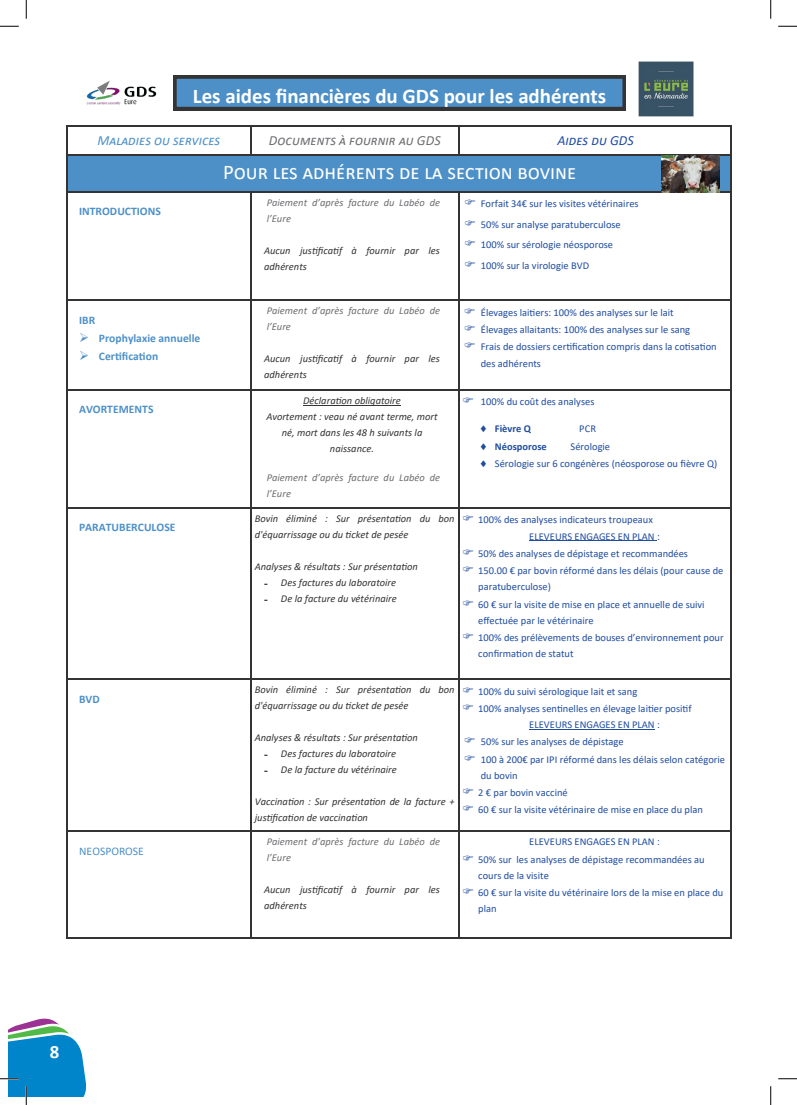
<style>
.page{position:relative;width:797px;height:1105px;background:#fff}
.page>*{position:absolute;margin:0;border:0;box-sizing:border-box;transform-origin:0 0}
.t1{font:700 21px "Calibri";color:#fff}
.t2{font:20.88px "Calibri";color:#fff}
.t3{font:700 18.75px "Calibri";color:#fff}
.t4{font:italic 14px "Calibri";color:#6d6e71}
.t5{font:italic 14px "Calibri";color:#4d90c8}
.t6{font:italic 14px "Calibri";color:#204da0}
.t7{font:700 11.62px "Calibri";color:#4d90c8}
.t8{font:11.62px "Calibri";color:#4d90c8}
.t9{font:10.5px/17.2px "Calibri";color:#204da0}
.t10{font:italic 10.5px/16px "Calibri";letter-spacing:-.005em;color:#353435}
.t11{font:italic 10.5px/16px "Calibri";color:#6d6e71}
.t12{font:700 10.5px "Calibri";color:#204da0}
.s1{font-family:"Latin Wide";font-style:normal;font-size:7px}
</style>
<div class="page">
<svg style="left:173px;top:75px;width:453px;height:35px;background:#477ca8"></svg>
<div style="left:66px;top:155px;width:665px;height:37px;background:#4d90c8"></div>
<hr style="left:303px;top:405px;width:98px;height:1px;background:#353435">
<hr style="left:529px;top:541px;width:128px;height:1px;background:#204da0">
<hr style="left:529px;top:729px;width:125px;height:1px;background:#204da0">
<hr style="left:66px;top:125px;width:2px;height:30px;background:#353435">
<svg style="left:250px;top:126px;width:1px;height:28px"></svg>
<svg style="left:458px;top:126px;width:1px;height:28px"></svg>
<hr style="left:730px;top:125px;width:1px;height:30px;background:#353435">
<hr style="left:66px;top:155px;width:2px;height:37px;background:#353435">
<hr style="left:730px;top:155px;width:1px;height:37px;background:#353435">
<hr style="left:66px;top:192px;width:2px;height:745px;background:#353435">
<hr style="left:250px;top:192px;width:1px;height:487px;background:#353435">
<hr style="left:458px;top:192px;width:1px;height:487px;background:#353435">
<hr style="left:730px;top:192px;width:1px;height:745px;background:#353435">
<hr style="left:250px;top:680px;width:1px;height:257px;background:#353435">
<hr style="left:458px;top:680px;width:1px;height:257px;background:#353435">
<hr style="left:66px;top:125px;width:185px;height:1px;background:#353435">
<hr style="left:68px;top:154px;width:662px;height:2px;background:#353435">
<hr style="left:251px;top:125px;width:207px;height:1px;background:#353435">
<hr style="left:458px;top:125px;width:273px;height:1px;background:#353435">
<hr style="left:68px;top:191px;width:662px;height:2px;background:#353435">
<hr style="left:68px;top:300px;width:183px;height:1px;background:#353435">
<hr style="left:251px;top:300px;width:207px;height:1px;background:#353435">
<hr style="left:458px;top:300px;width:272px;height:1px;background:#353435">
<hr style="left:68px;top:389px;width:183px;height:2px;background:#353435">
<hr style="left:251px;top:389px;width:207px;height:2px;background:#353435">
<hr style="left:458px;top:389px;width:272px;height:2px;background:#353435">
<hr style="left:68px;top:507px;width:183px;height:2px;background:#353435">
<hr style="left:251px;top:507px;width:207px;height:2px;background:#353435">
<hr style="left:458px;top:507px;width:272px;height:2px;background:#353435">
<hr style="left:68px;top:679px;width:183px;height:1px;background:#353435">
<hr style="left:251px;top:679px;width:207px;height:1px;background:#353435">
<hr style="left:458px;top:679px;width:272px;height:1px;background:#353435">
<hr style="left:68px;top:831px;width:183px;height:1px;background:#353435">
<hr style="left:251px;top:831px;width:207px;height:1px;background:#353435">
<hr style="left:458px;top:831px;width:272px;height:1px;background:#353435">
<hr style="left:66px;top:937px;width:185px;height:1px;background:#353435">
<hr style="left:251px;top:937px;width:207px;height:1px;background:#353435">
<hr style="left:458px;top:937px;width:273px;height:1px;background:#353435">
<img style="left:662px;top:156px;width:57px;height:36px">
<img style="left:639px;top:62px;width:54px;height:55px">
<img style="left:86px;top:80px;width:71px;height:25px">
<svg style="left:0;top:25px;width:19px;height:2px"></svg>
<svg style="left:778px;top:25px;width:19px;height:2px"></svg>
<svg style="left:778px;top:1078px;width:19px;height:1px"></svg>
<svg style="left:25px;top:0;width:2px;height:19px"></svg>
<svg style="left:0;top:1018px;width:87px;height:87px"></svg>
<svg style="left:770px;top:0;width:1px;height:19px"></svg>
<svg style="left:770px;top:1086px;width:1px;height:19px"></svg>
<h1 class="t1" style="left:193px;top:81px;width:415px">Les aides financières du GDS pour les adhérents</h1>
<h3 class="t5" style="left:97px;top:131px;width:124px">Maladies ou services</h3>
<h3 class="t4" style="left:269px;top:131px;width:173px">Documents à fournir au GDS</h3>
<h3 class="t6" style="left:557px;top:131px;width:78px">Aides du GDS</h3>
<h2 class="t2" style="left:223px;top:158px;width:355px">Pour les adhérents de la section bovine</h2>
<p class="t7" style="left:79px;top:203px;width:83px">INTRODUCTIONS</p>
<p class="t11" style="left:267px;top:194px;width:175px">Paiement d’après facture du Labéo de l’Eure</p>
<p class="t10" style="left:264px;top:242px;width:177px">Aucun justificatif à fournir par les adhérents</p>
<p class="t9" style="left:481px;top:193px;width:159px;line-height:20.6px">Forfait 34€ sur les visites vétérinaires<br>50% sur analyse paratuberculose<br>100% sur sérologie néosporose<br>100% sur la virologie BVD</p>
<p class="t7" style="left:79px;top:312px;width:18px">IBR</p>
<p class="t7" style="left:79px;top:330px;width:123px">➢ Prophylaxie annuelle</p>
<p class="t7" style="left:79px;top:348px;width:81px">➢ Certification</p>
<p class="t11" style="left:267px;top:302px;width:175px">Paiement d’après facture du Labéo de l’Eure</p>
<p class="t10" style="left:264px;top:350px;width:177px">Aucun justificatif à fournir par les adhérents</p>
<p class="t7" style="left:79px;top:401px;width:76px">AVORTEMENTS</p>
<p class="t10" style="left:266px;top:392px;width:173px;text-align:center">Déclaration obligatoire<br>Avortement : veau né avant terme, mort né, mort dans les 48 h suivants la naissance.</p>
<p class="t11" style="left:267px;top:469px;width:175px">Paiement d’après facture du Labéo de l’Eure</p>
<p class="t7" style="left:79px;top:519px;width:98px">PARATUBERCULOSE</p>
<p class="t10" style="left:255px;top:510px;width:201px">Bovin éliminé : Sur présentation du bon d'équarrissage ou du ticket de pesée</p>
<p class="t10" style="left:255px;top:558px;width:165px">Analyses &amp; résultats : Sur présentation</p>
<p class="t10" style="left:264px;top:574px;width:133px"><span class="s1">-</span> Des factures du laboratoire</p>
<p class="t10" style="left:264px;top:590px;width:134px"><span class="s1">-</span> De la facture du vétérinaire</p>
<p class="t7" style="left:79px;top:690px;width:22px">BVD</p>
<p class="t10" style="left:255px;top:681px;width:201px">Bovin éliminé : Sur présentation du bon d'équarrissage ou du ticket de pesée</p>
<p class="t10" style="left:255px;top:729px;width:165px">Analyses &amp; résultats : Sur présentation</p>
<p class="t10" style="left:264px;top:745px;width:133px"><span class="s1">-</span> Des factures du laboratoire</p>
<p class="t10" style="left:264px;top:761px;width:134px"><span class="s1">-</span> De la facture du vétérinaire</p>
<p class="t10" style="left:255px;top:793px;width:201px">Vaccination : Sur présentation de la facture + justification de vaccination</p>
<p class="t8" style="left:79px;top:843px;width:66px">NEOSPOROSE</p>
<p class="t11" style="left:267px;top:833px;width:175px">Paiement d’après facture du Labéo de l’Eure</p>
<p class="t10" style="left:264px;top:881px;width:177px">Aucun justificatif à fournir par les adhérents</p>
<p class="t9" style="left:481px;top:303px;width:237px">Élevages laitiers: 100% des analyses sur le lait<br>Élevages allaitants: 100% des analyses sur le sang<br>Frais de dossiers certification compris dans la cotisation</p>
<p class="t9" style="left:481px;top:354px;width:62px">des adhérents</p>
<p class="t9" style="left:481px;top:393px;width:115px">100% du coût des analyses</p>
<p class="t12" style="left:479px;top:421px;width:53px">◻ Fièvre Q</p>
<p class="t9" style="left:579px;top:420px;width:18px">PCR</p>
<p class="t12" style="left:479px;top:439px;width:69px">◻ Néosporose</p>
<p class="t9" style="left:570px;top:437px;width:41px">Sérologie</p>
<p class="t9" style="left:479px;top:455px;width:240px">◻ Sérologie sur 6 congénères (néosporose ou fièvre Q)</p>
<p class="t9" style="left:529px;top:511px;width:132px;line-height:16.1px;text-indent:-51px">100% des analyses indicateurs troupeaux<br>ELEVEURS ENGAGES EN PLAN :</p>
<p class="t9" style="left:478px;top:544px;width:247px">50% des analyses de dépistage et recommandées<br>150.00 € par bovin réformé dans les délais (pour cause de</p>
<p class="t9" style="left:478px;top:578px;width:228px">paratuberculose)<br>60 € sur la visite de mise en place et annuelle de suivi</p>
<p class="t9" style="left:478px;top:611px;width:247px">effectuée par le vétérinaire<br>100% des prélèvements de bouses d’environnement pour</p>
<p class="t9" style="left:478px;top:645px;width:97px">confirmation de statut</p>
<p class="t9" style="left:478px;top:682px;width:215px">100% du suivi sérologique lait et sang<br>100% analyses sentinelles en élevage laitier positif</p>
<p class="t9" style="left:481px;top:716px;width:246px;text-indent:48px">ELEVEURS ENGAGES EN PLAN :<br>50% sur les analyses de dépistage<br>100 à 200€ par IPI réformé dans les délais selon catégorie</p>
<p class="t9" style="left:478px;top:766px;width:226px">du bovin<br>2 € par bovin vacciné<br>60 € sur la visite vétérinaire de mise en place du plan</p>
<p class="t9" style="left:478px;top:833px;width:228px;text-align:center">ELEVEURS ENGAGES EN PLAN :<br>50% sur les analyses de dépistage recommandées au</p>
<p class="t9" style="left:478px;top:866px;width:246px">cours de la visite<br>60 € sur la visite du vétérinaire lors de la mise en place du</p>
<p class="t9" style="left:478px;top:900px;width:20px">plan</p>
<h3 class="t3" style="left:50px;top:1040px;width:11px">8</h3>
</div>
